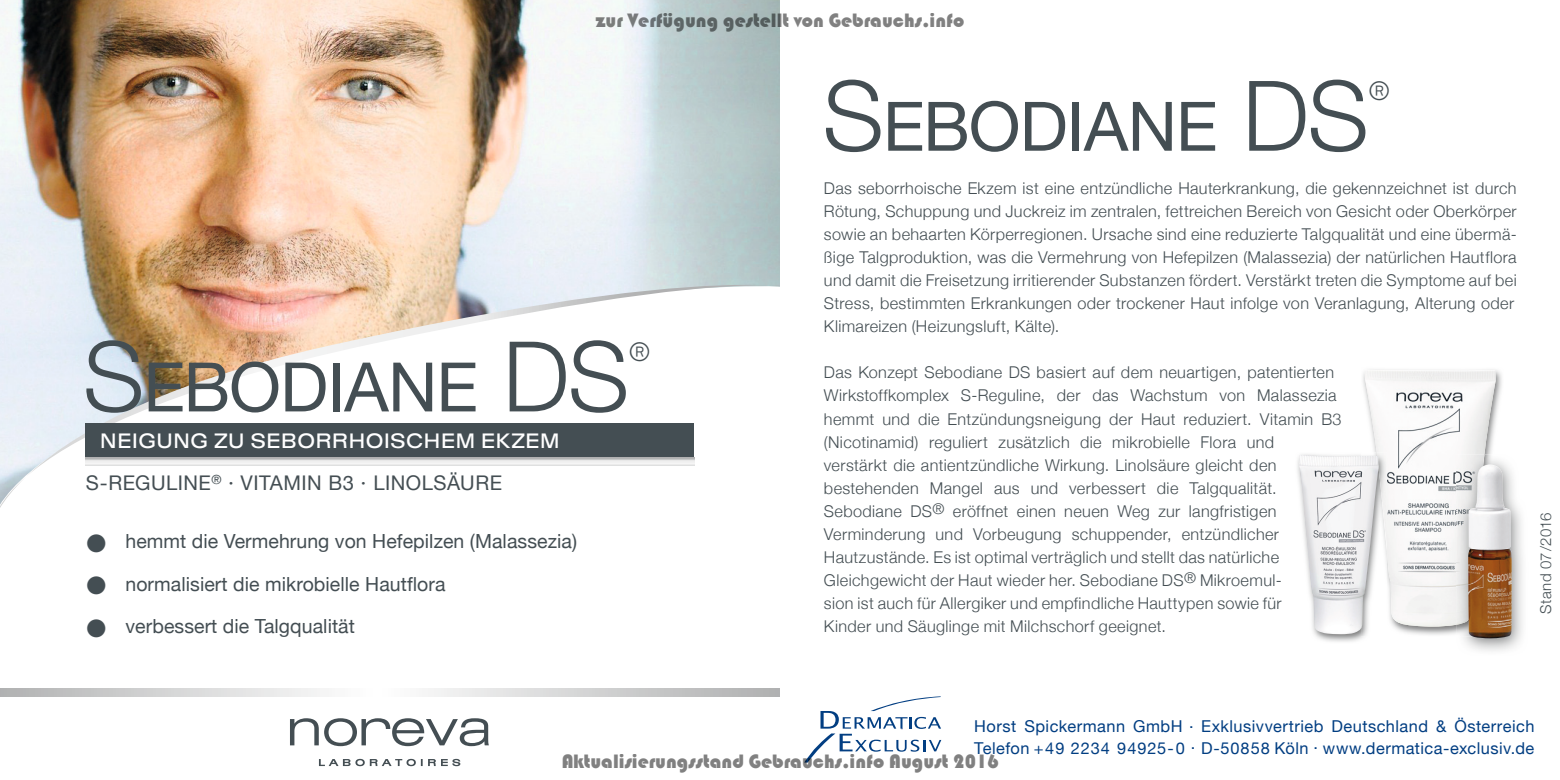
<style>
.page{position:relative;width:1560px;height:780px;background:#fff}
.page>*{position:absolute;margin:0;border:0;box-sizing:border-box;transform-origin:0 0}
.t1{font:68.25px "Helvetica Neue";letter-spacing:-.015em;color:#444e53}
.t2{font:40.5px "Cg Brazilia Three";color:#444e53}
.t3{font:20.75px "Cg Brazilia Seven";letter-spacing:.03em;color:#fff}
.t4{font:20.25px "Helvetica Neue";letter-spacing:.025em;color:#444e53}
.t5{font:20px "Bauhaus 93";color:rgb(0 0 0/.5)}
.t6{font:19.5px "Helvetica Neue";letter-spacing:.005em;color:#444e53}
.t7{font:300 16.25px/23px "Helvetica Neue";letter-spacing:.025em;color:#444e53}
.t8{font:16.25px/21.5px "Helvetica Neue";letter-spacing:.03em;color:#023e82}
.t9{font:300 15px "Helvetica Neue";letter-spacing:.02em;color:#444e53}
.s1{font-weight:300;font-size:97.5px}
.s2{font-size:21.5px}
</style>
<div class="page">
<img style="left:0;top:0;width:780px;height:284px">
<svg style="left:0;top:284px;width:780px;height:224px"></svg>
<div style="left:151px;top:419px;width:477px;height:6px;background:#fff"></div>
<svg style="left:86px;top:457px;width:608px;height:8px"></svg>
<div style="left:86px;top:423px;width:608px;height:34px;background:#444e53"></div>
<svg style="left:319px;top:759px;width:31px;height:7px"></svg>
<svg style="left:355px;top:758px;width:10px;height:8px"></svg>
<svg style="left:370px;top:759px;width:32px;height:7px"></svg>
<svg style="left:406px;top:758px;width:10px;height:8px"></svg>
<svg style="left:428px;top:758px;width:32px;height:8px"></svg>
<svg style="left:290px;top:718px;width:199px;height:28px"></svg>
<svg style="left:0;top:688px;width:780px;height:8px"></svg>
<svg style="left:804px;top:696px;width:137px;height:66px"></svg>
<div style="left:780px;top:0;width:30px;height:709px;background:#fff"></div>
<img style="left:1363px;top:370px;width:139px;height:265px">
<img style="left:1364px;top:369px;width:131px;height:257px">
<img style="left:1297px;top:454px;width:67px;height:188px">
<img style="left:1360px;top:452px;width:26px;height:184px">
<img style="left:1376px;top:452px;width:10px;height:99px">
<img style="left:1298px;top:455px;width:80px;height:179px">
<img style="left:1463px;top:463px;width:60px;height:188px">
<img style="left:1455px;top:454px;width:48px;height:182px">
<img style="left:1455px;top:454px;width:29px;height:170px">
<img style="left:1467px;top:464px;width:44px;height:174px">
<p class="t5" style="left:595px;top:9px;width:370px">zur Verfügung gestellt von Gebrauchs.info</p>
<h1 class="t1" style="left:83px;top:338px;width:548px"><span class="s1">S</span>EBODIANE <span class="s1">DS</span></h1>
<h2 class="t2" style="left:629px;top:331px;width:22px">®</h2>
<p class="t3" style="left:100px;top:428px;width:460px">NEIGUNG ZU SEBORRHOISCHEM EKZEM</p>
<p class="t4" style="left:86px;top:467px;width:417px">S-REGULINE<sup>®</sup> <span class="s2">·</span> VITAMIN B3 <span class="s2">·</span> LINOLSÄURE</p>
<p class="t6" style="left:86px;top:527px;width:492px">● hemmt die Vermehrung von Hefepilzen (Malassezia)</p>
<p class="t6" style="left:86px;top:570px;width:360px">● normalisiert die mikrobielle Hautflora</p>
<p class="t6" style="left:86px;top:612px;width:270px">● verbessert die Talgqualität</p>
<h1 class="t1" style="left:822px;top:77px;width:548px"><span class="s1">S</span>EBODIANE <span class="s1">DS</span></h1>
<h2 class="t2" style="left:1368px;top:71px;width:22px">®</h2>
<p class="t7" style="left:823px;top:176px;width:694px">Das seborrhoische Ekzem ist eine entzündliche Hauterkrankung, die gekennzeichnet ist durch Rötung, Schuppung und Juckreiz im zentralen, fettreichen Bereich von Gesicht oder Oberkörper sowie an behaarten Körperregionen. Ursache sind eine reduzierte Talgqualität und eine übermä&shy;ßige Talgproduktion, was die Vermehrung von Hefepilzen (Malassezia) der natürlichen Hautflora und damit die Freisetzung irritierender Substanzen fördert. Verstärkt treten die Symptome auf bei Stress, bestimmten Erkrankungen oder trockener Haut infolge von Veranlagung, Alterung oder Klimareizen (Heizungsluft, Kälte).</p>
<p class="t7" style="left:823px;top:360px;width:519px">Das Konzept Sebodiane DS basiert auf dem neuartigen, patentierten Wirkstoffkomplex S-Reguline, der das Wachstum von Malassezia hemmt und die Entzündungsneigung der Haut reduziert. Vitamin B3 (Nicotinamid) reguliert zusätzlich die mikrobielle Flora und verstärkt die antientzündliche Wirkung. Linolsäure gleicht den bestehenden Mangel aus und verbessert die Talgqualität.<br>Sebodiane DS<sup>®</sup> eröffnet einen neuen Weg zur langfristigen Verminderung und Vorbeugung schuppender, entzündlicher Hautzustände. Es ist optimal verträglich und stellt das natürliche Gleichgewicht der Haut wieder her. Sebodiane DS<sup>®</sup> Mikroemul-<br>sion ist auch für Allergiker und empfindliche Hauttypen sowie für<br>Kinder und Säuglinge mit Milchschorf geeignet.</p>
<p class="t9" style="left:1533px;top:614px;width:103px;rotate:-90deg">Stand 07 / 2016</p>
<p class="t8" style="left:974px;top:716px;width:561px">Horst Spickermann GmbH . Exklusivvertrieb Deutschland &amp; Österreich<br>Telefon +49 2234 94925-0 . D-50858 Köln . www.dermatica-exclusiv.de</p>
<p class="t5" style="left:561px;top:750px;width:439px">Aktualisierungsstand Gebrauchs.info August 2016</p>
</div>
